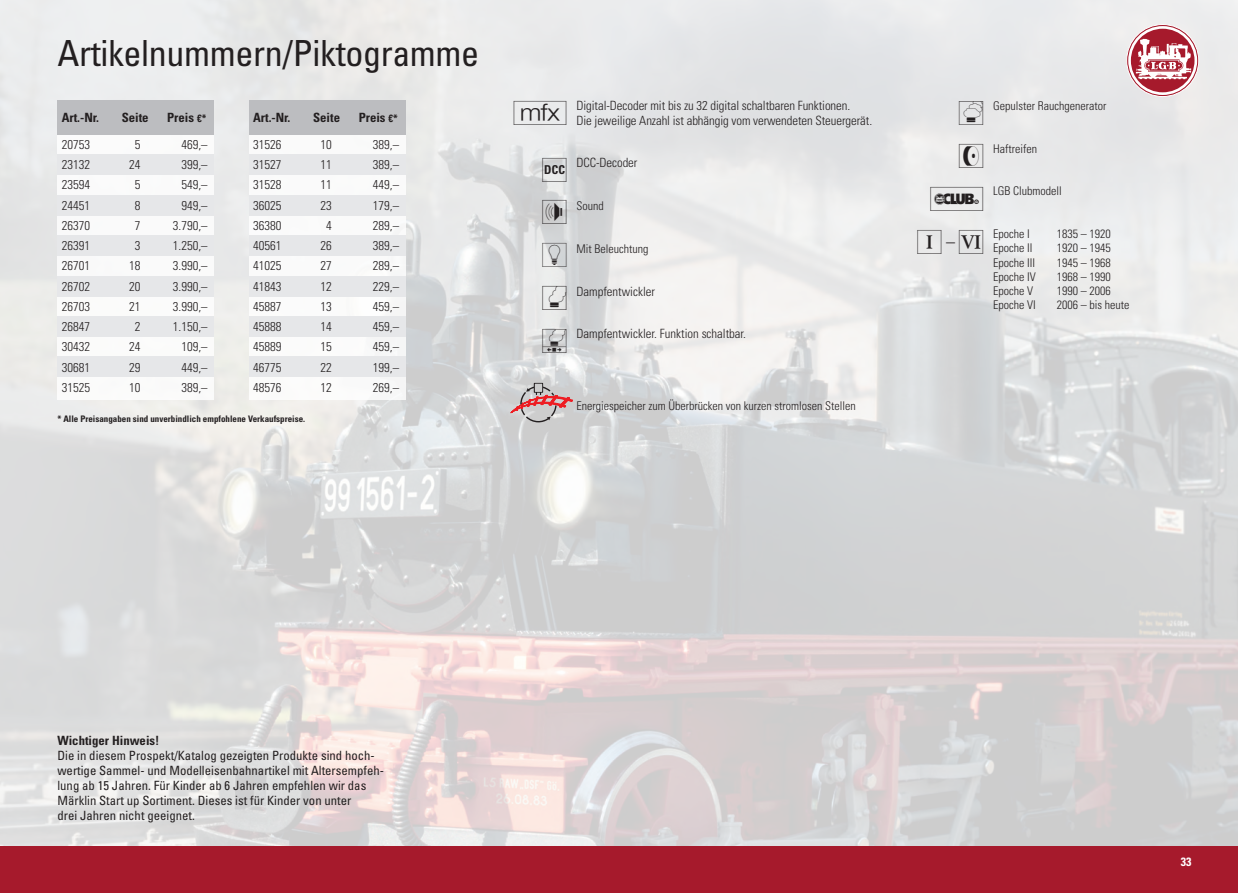
<style>
.page{position:relative;width:1238px;height:893px;background:#fff}
.page>*{position:absolute;margin:0;border:0;box-sizing:border-box;transform-origin:0 0}
.t1{font:condensed 36px "Univers LT Std";letter-spacing:-.01em;color:#231f20}
.t2{font:30px/42.8px "LGB Piktos";color:#231f20;text-align:right}
.t3{font:300 condensed 12.75px/14.2px "Univers LT Std";color:#231f20}
.t4{font:condensed 12.75px/15px "Univers LT Std";color:#231f20}
.t5{font:700 condensed 12.75px "Univers LT Std";color:#231f20}
.t6{font:300 condensed 12px "Univers LT Std";color:#231f20}
.t7{font:700 condensed 12px "Univers LT Std";color:#fff}
.t8{font:700 condensed 9px "Univers LT Std";color:#231f20}
.s1{font-size:10.5px}
</style>
<div class="page">
<img style="left:0;top:0;width:1237px;height:846px">
<div style="left:0;top:846px;width:1237px;height:47px;background:#a61a2c"></div>
<div style="left:57px;top:100px;width:157px;height:299px;background:#fff"></div>
<div style="left:249px;top:100px;width:157px;height:299px;background:#fff"></div>
<div style="left:57px;top:155px;width:157px;height:20px;background:#e6e7e9"></div>
<div style="left:57px;top:195px;width:157px;height:20px;background:#e6e7e9"></div>
<div style="left:57px;top:236px;width:157px;height:20px;background:#e6e7e9"></div>
<div style="left:57px;top:276px;width:157px;height:20px;background:#e6e7e9"></div>
<div style="left:57px;top:316px;width:157px;height:21px;background:#e6e7e9"></div>
<div style="left:57px;top:357px;width:157px;height:20px;background:#e6e7e9"></div>
<div style="left:57px;top:100px;width:157px;height:35px;background:#bcbdc0"></div>
<div style="left:249px;top:155px;width:157px;height:20px;background:#e6e7e9"></div>
<div style="left:249px;top:195px;width:157px;height:20px;background:#e6e7e9"></div>
<div style="left:249px;top:236px;width:157px;height:20px;background:#e6e7e9"></div>
<div style="left:249px;top:276px;width:157px;height:20px;background:#e6e7e9"></div>
<div style="left:249px;top:316px;width:157px;height:21px;background:#e6e7e9"></div>
<div style="left:249px;top:357px;width:157px;height:20px;background:#e6e7e9"></div>
<div style="left:249px;top:100px;width:157px;height:35px;background:#bcbdc0"></div>
<div style="left:1126px;top:24px;width:72px;height:73px;border:1px solid #fff;border-radius:50%"></div>
<svg style="left:1128px;top:26px;width:69px;height:69px"></svg>
<svg style="left:510px;top:383px;width:62px;height:39px;background:#c9abad"></svg>
<h1 class="t1" style="left:57px;top:31px;width:423px">Artikelnummern/Piktogramme</h1>
<p class="t5" style="left:62px;top:109px;width:39px">Art.-Nr.</p>
<p class="t5" style="left:122px;top:109px;width:28px">Seite</p>
<p class="t5" style="left:167px;top:109px;width:41px">Preis <span class="s1">€*</span></p>
<p class="t3" style="left:62px;top:137px;width:30px">20753</p>
<p class="t3" style="left:135px;top:137px;width:7px">5</p>
<p class="t3" style="left:181px;top:137px;width:28px">469,–</p>
<p class="t3" style="left:62px;top:158px;width:30px">23132</p>
<p class="t3" style="left:129px;top:158px;width:13px">24</p>
<p class="t3" style="left:181px;top:158px;width:28px">399,–</p>
<p class="t3" style="left:62px;top:178px;width:30px">23594</p>
<p class="t3" style="left:135px;top:178px;width:7px">5</p>
<p class="t3" style="left:181px;top:178px;width:28px">549,–</p>
<p class="t3" style="left:62px;top:198px;width:30px">24451</p>
<p class="t3" style="left:135px;top:198px;width:7px">8</p>
<p class="t3" style="left:181px;top:198px;width:28px">949,–</p>
<p class="t3" style="left:62px;top:218px;width:30px">26370</p>
<p class="t3" style="left:135px;top:218px;width:7px">7</p>
<p class="t3" style="left:173px;top:218px;width:36px">3.790,–</p>
<p class="t3" style="left:62px;top:239px;width:30px">26391</p>
<p class="t3" style="left:135px;top:239px;width:7px">3</p>
<p class="t3" style="left:173px;top:239px;width:36px">1.250,–</p>
<p class="t3" style="left:62px;top:259px;width:30px">26701</p>
<p class="t3" style="left:129px;top:259px;width:13px">18</p>
<p class="t3" style="left:173px;top:259px;width:36px">3.990,–</p>
<p class="t3" style="left:62px;top:279px;width:30px">26702</p>
<p class="t3" style="left:129px;top:279px;width:13px">20</p>
<p class="t3" style="left:173px;top:279px;width:36px">3.990,–</p>
<p class="t3" style="left:62px;top:299px;width:30px">26703</p>
<p class="t3" style="left:129px;top:299px;width:13px">21</p>
<p class="t3" style="left:173px;top:299px;width:36px">3.990,–</p>
<p class="t3" style="left:62px;top:320px;width:30px">26847</p>
<p class="t3" style="left:135px;top:320px;width:7px">2</p>
<p class="t3" style="left:173px;top:320px;width:36px">1.150,–</p>
<p class="t3" style="left:62px;top:340px;width:30px">30432</p>
<p class="t3" style="left:129px;top:340px;width:13px">24</p>
<p class="t3" style="left:181px;top:340px;width:28px">109,–</p>
<p class="t3" style="left:62px;top:360px;width:30px">30681</p>
<p class="t3" style="left:129px;top:360px;width:13px">29</p>
<p class="t3" style="left:181px;top:360px;width:28px">449,–</p>
<p class="t3" style="left:62px;top:380px;width:30px">31525</p>
<p class="t3" style="left:129px;top:380px;width:13px">10</p>
<p class="t3" style="left:181px;top:380px;width:28px">389,–</p>
<p class="t5" style="left:253px;top:110px;width:39px">Art.-Nr.</p>
<p class="t5" style="left:313px;top:110px;width:28px">Seite</p>
<p class="t5" style="left:358px;top:110px;width:41px">Preis <span class="s1">€*</span></p>
<p class="t3" style="left:253px;top:137px;width:30px">31526</p>
<p class="t3" style="left:320px;top:137px;width:13px">10</p>
<p class="t3" style="left:373px;top:137px;width:28px">389,–</p>
<p class="t3" style="left:253px;top:158px;width:30px">31527</p>
<p class="t3" style="left:320px;top:158px;width:13px">11</p>
<p class="t3" style="left:373px;top:158px;width:28px">389,–</p>
<p class="t3" style="left:253px;top:178px;width:30px">31528</p>
<p class="t3" style="left:320px;top:178px;width:13px">11</p>
<p class="t3" style="left:373px;top:178px;width:28px">449,–</p>
<p class="t3" style="left:253px;top:198px;width:30px">36025</p>
<p class="t3" style="left:320px;top:198px;width:13px">23</p>
<p class="t3" style="left:373px;top:198px;width:28px">179,–</p>
<p class="t3" style="left:253px;top:218px;width:30px">36380</p>
<p class="t3" style="left:326px;top:218px;width:7px">4</p>
<p class="t3" style="left:373px;top:218px;width:28px">289,–</p>
<p class="t3" style="left:253px;top:239px;width:30px">40561</p>
<p class="t3" style="left:320px;top:239px;width:13px">26</p>
<p class="t3" style="left:373px;top:239px;width:28px">389,–</p>
<p class="t3" style="left:253px;top:259px;width:30px">41025</p>
<p class="t3" style="left:320px;top:259px;width:13px">27</p>
<p class="t3" style="left:373px;top:259px;width:28px">289,–</p>
<p class="t3" style="left:253px;top:279px;width:30px">41843</p>
<p class="t3" style="left:320px;top:279px;width:13px">12</p>
<p class="t3" style="left:373px;top:279px;width:28px">229,–</p>
<p class="t3" style="left:253px;top:299px;width:30px">45887</p>
<p class="t3" style="left:320px;top:299px;width:13px">13</p>
<p class="t3" style="left:373px;top:299px;width:28px">459,–</p>
<p class="t3" style="left:253px;top:320px;width:30px">45888</p>
<p class="t3" style="left:320px;top:320px;width:13px">14</p>
<p class="t3" style="left:373px;top:320px;width:28px">459,–</p>
<p class="t3" style="left:253px;top:340px;width:30px">45889</p>
<p class="t3" style="left:320px;top:340px;width:13px">15</p>
<p class="t3" style="left:373px;top:340px;width:28px">459,–</p>
<p class="t3" style="left:253px;top:360px;width:30px">46775</p>
<p class="t3" style="left:320px;top:360px;width:13px">22</p>
<p class="t3" style="left:373px;top:360px;width:28px">199,–</p>
<p class="t3" style="left:253px;top:380px;width:30px">48576</p>
<p class="t3" style="left:320px;top:380px;width:13px">12</p>
<p class="t3" style="left:373px;top:380px;width:28px">269,–</p>
<p class="t8" style="left:57px;top:413px;width:249px">* Alle Preisangaben sind unverbindlich empfohlene Verkaufspreise.</p>
<h2 class="t2" style="left:513px;top:86px;width:59px;line-height:57px">H<br>K</h2>
<h2 class="t2" style="left:542px;top:193px;width:30px;text-align:justify">F E B A</h2>
<p class="t3" style="left:576px;top:99px;width:297px">Digital-Decoder mit bis zu 32 digital schaltbaren Funktionen.<br>Die jeweilige Anzahl ist abhängig vom verwendeten Steuergerät.</p>
<p class="t3" style="left:576px;top:156px;width:62px">DCC-Decoder</p>
<p class="t6" style="left:576px;top:199px;width:29px">Sound</p>
<p class="t6" style="left:576px;top:241px;width:73px">Mit Beleuchtung</p>
<p class="t3" style="left:576px;top:284px;width:80px">Dampfentwickler</p>
<p class="t3" style="left:576px;top:327px;width:171px">Dampfentwickler. Funktion schaltbar.</p>
<p class="t6" style="left:576px;top:398px;width:281px">Energiespeicher zum Überbrücken von kurzen stromlosen Stellen</p>
<h2 class="t2" style="left:917px;top:94px;width:72px">8<br>J<br>0<br>1<sup>–</sup>6</h2>
<p class="t6" style="left:993px;top:98px;width:115px">Gepulster Rauchgenerator</p>
<p class="t6" style="left:993px;top:141px;width:45px">Haftreifen</p>
<p class="t6" style="left:993px;top:184px;width:70px">LGB Clubmodell</p>
<p class="t6" style="left:993px;top:227px;width:38px">Epoche I</p>
<p class="t6" style="left:1056px;top:227px;width:55px">1835 – 1920</p>
<p class="t6" style="left:993px;top:241px;width:41px">Epoche II</p>
<p class="t6" style="left:1056px;top:241px;width:55px">1920 – 1945</p>
<p class="t6" style="left:993px;top:255px;width:43px">Epoche III</p>
<p class="t6" style="left:1056px;top:255px;width:55px">1945 – 1968</p>
<p class="t6" style="left:993px;top:269px;width:44px">Epoche IV</p>
<p class="t6" style="left:1056px;top:269px;width:55px">1968 – 1990</p>
<p class="t6" style="left:993px;top:284px;width:41px">Epoche V</p>
<p class="t6" style="left:1056px;top:284px;width:55px">1990 – 2006</p>
<p class="t6" style="left:993px;top:298px;width:44px">Epoche VI</p>
<p class="t6" style="left:1056px;top:298px;width:74px">2006 – bis heute</p>
<p class="t5" style="left:57px;top:732px;width:103px">Wichtiger Hinweis!</p>
<p class="t4" style="left:57px;top:748px;width:327px">Die in diesem Prospekt/Katalog gezeigten Produkte sind hoch&shy;wertige Sammel- und Modelleisenbahnartikel mit Altersempfeh&shy;lung ab 15 Jahren. Für Kinder ab 6 Jahren empfehlen wir das Märklin Start up Sortiment. Dieses ist für Kinder von unter<br>drei Jahren nicht geeignet.</p>
<p class="t7" style="left:1180px;top:854px;width:12px">33</p>
</div>
